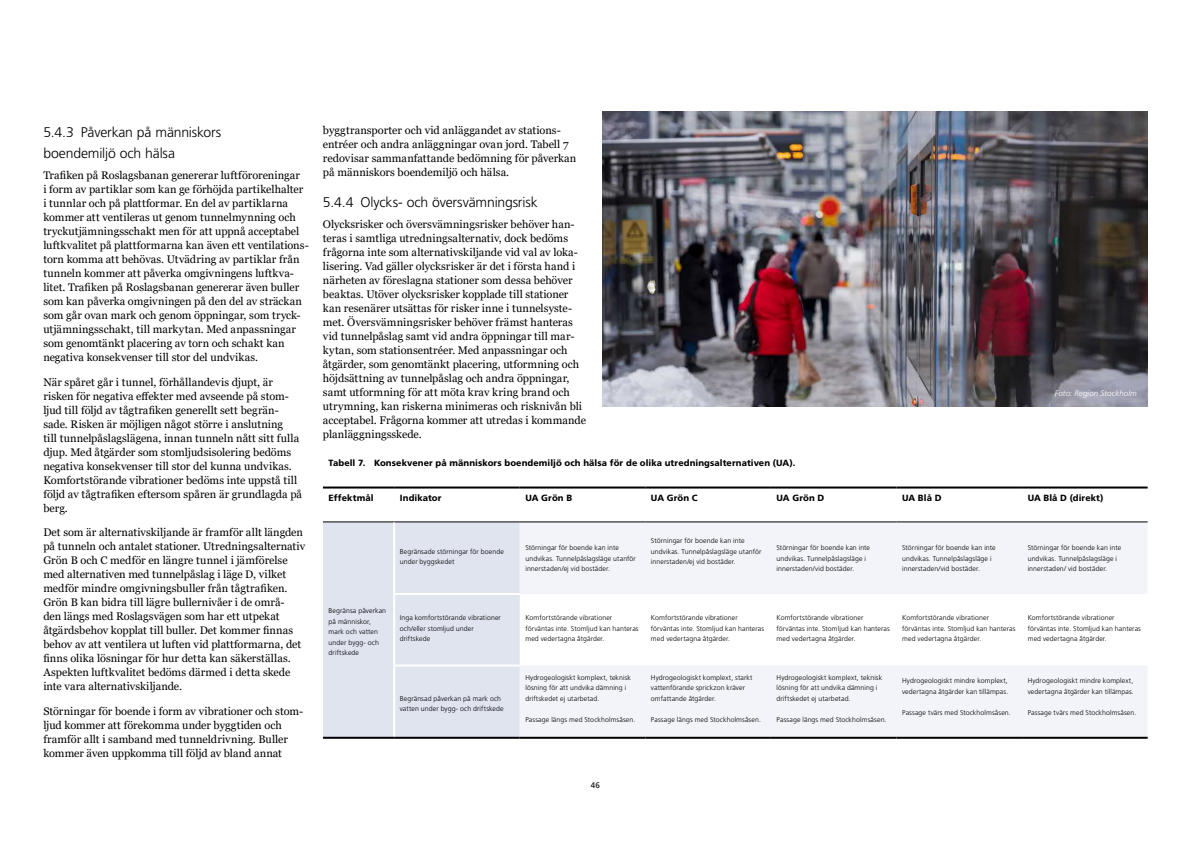
<style>
.page{position:relative;width:1191px;height:842px;background:#fff}
.page>*{position:absolute;margin:0;border:0;box-sizing:border-box;transform-origin:0 0}
.t1{font:14px/21px "Frutiger SLL Light";letter-spacing:-.015em;color:#000}
.t2{font:11px/14px "Georgia";color:#000}
.t3{font:9px "Frutiger SLL Heavy";letter-spacing:.01em;color:#000}
.t4{font:8px "Frutiger SLL Light Italic";letter-spacing:.005em;color:#fff}
.t5{font:8px "Frutiger SLL Regular";color:#000}
.t6{font:7px/10.5px "Frutiger SLL Light";letter-spacing:.01em;color:#000}
</style>
<div class="page">
<div style="left:323px;top:522px;width:197px;height:215px;background:#e0e4ef"></div>
<svg style="left:520px;top:522px;width:627px;height:215px;fill:#f3f4f9"></svg>
<hr style="left:323px;top:486px;width:71px;height:2px;background:#000">
<hr style="left:394px;top:486px;width:126px;height:2px;background:#000">
<hr style="left:520px;top:486px;width:125px;height:2px;background:#000">
<hr style="left:645px;top:486px;width:126px;height:2px;background:#000">
<hr style="left:771px;top:486px;width:125px;height:2px;background:#000">
<hr style="left:896px;top:486px;width:126px;height:2px;background:#000">
<hr style="left:1022px;top:486px;width:125px;height:2px;background:#000">
<hr style="left:323px;top:521px;width:71px;height:1px;background:#000">
<hr style="left:394px;top:521px;width:126px;height:1px;background:#000">
<hr style="left:520px;top:521px;width:125px;height:1px;background:#000">
<hr style="left:645px;top:521px;width:126px;height:1px;background:#000">
<hr style="left:771px;top:521px;width:125px;height:1px;background:#000">
<hr style="left:896px;top:521px;width:126px;height:1px;background:#000">
<hr style="left:1022px;top:521px;width:125px;height:1px;background:#000">
<hr style="left:393px;top:522px;width:2px;height:71px;background:#fff">
<hr style="left:393px;top:593px;width:127px;height:2px;background:#fff">
<hr style="left:393px;top:595px;width:2px;height:70px;background:#fff">
<hr style="left:393px;top:665px;width:127px;height:2px;background:#fff">
<hr style="left:393px;top:667px;width:2px;height:70px;background:#fff">
<hr style="left:394px;top:737px;width:126px;height:2px;background:#000">
<hr style="left:520px;top:737px;width:125px;height:2px;background:#000">
<hr style="left:645px;top:737px;width:126px;height:2px;background:#000">
<hr style="left:771px;top:737px;width:125px;height:2px;background:#000">
<hr style="left:896px;top:737px;width:126px;height:2px;background:#000">
<hr style="left:1022px;top:737px;width:125px;height:2px;background:#000">
<hr style="left:323px;top:737px;width:71px;height:2px;background:#000">
<img style="left:602px;top:112px;width:545px;height:294px">
<p class="t1" style="left:43px;top:122px;width:179px">5.4.3 Påverkan på människors boendemiljö och hälsa</p>
<p class="t2" style="left:43px;top:168px;width:267px">Trafiken på Roslagsbanan genererar luftföroreningar<br>i form av partiklar som kan ge förhöjda partikelhalter i tunnlar och på plattformar. En del av partiklarna kommer att ventileras ut genom tunnelmynning och tryckutjämningsschakt men för att uppnå acceptabel luftkvalitet på plattformarna kan även ett ventilations&shy;torn komma att behövas. Utvädring av partiklar från tunneln kommer att påverka omgivningens luftkva&shy;litet. Trafiken på Roslagsbanan genererar även buller som kan påverka omgivningen på den del av sträckan som går ovan mark och genom öppningar, som tryck&shy;utjämningsschakt, till markytan. Med anpassningar som genomtänkt placering av torn och schakt kan negativa konsekvenser till stor del undvikas.</p>
<p class="t2" style="left:43px;top:375px;width:260px">När spåret går i tunnel, förhållandevis djupt, är risken för negativa effekter med avseende på stom&shy;ljud till följd av tågtrafiken generellt sett begrän&shy;sade. Risken är möjligen något större i anslutning<br>till tunnelpåslagslägena, innan tunneln nått sitt fulla djup. Med åtgärder som stomljudsisolering bedöms negativa konsekvenser till stor del kunna undvikas.<br>Komfortstörande vibrationer bedöms inte uppstå till följd av tågtrafiken eftersom spåren är grundlagda på berg.</p>
<p class="t2" style="left:43px;top:526px;width:263px">Det som är alternativskiljande är framför allt längden på tunneln och antalet stationer. Utredningsalternativ Grön B och C medför en längre tunnel i jämförelse med alternativen med tunnelpåslag i läge D, vilket medför mindre omgivningsbuller från tågtrafiken.<br>Grön B kan bidra till lägre bullernivåer i de områ&shy;den längs med Roslagsvägen som har ett utpekat åtgärdsbehov kopplat till buller. Det kommer finnas behov av att ventilera ut luften vid plattformarna, det finns olika lösningar för hur detta kan säkerställas.<br>Aspekten luftkvalitet bedöms därmed i detta skede inte vara alternativskiljande.</p>
<p class="t2" style="left:43px;top:704px;width:261px">Störningar för boende i form av vibrationer och stom&shy;ljud kommer att förekomma under byggtiden och framför allt i samband med tunneldrivning. Buller kommer även uppkomma till följd av bland annat</p>
<p class="t2" style="left:323px;top:123px;width:255px">byggtransporter och vid anläggandet av stations&shy;entréer och andra anläggningar ovan jord. Tabell 7 redovisar sammanfattande bedömning för påverkan på människors boendemiljö och hälsa.</p>
<p class="t1" style="left:323px;top:192px;width:216px">5.4.4 Olycks- och översvämningsrisk</p>
<p class="t2" style="left:323px;top:217px;width:264px">Olycksrisker och översvämningsrisker behöver han&shy;teras i samtliga utredningsalternativ, dock bedöms frågorna inte som alternativskiljande vid val av loka&shy;lisering. Vad gäller olycksrisker är det i första hand i närheten av föreslagna stationer som dessa behöver beaktas. Utöver olycksrisker kopplade till stationer kan resenärer utsättas för risker inne i tunnelsyste&shy;met. Översvämningsrisker behöver främst hanteras vid tunnelpåslag samt vid andra öppningar till mar&shy;kytan, som stationsentréer. Med anpassningar och åtgärder, som genomtänkt placering, utformning och höjdsättning av tunnelpåslag och andra öppningar, samt utformning för att möta krav kring brand och utrymning, kan riskerna minimeras och risknivån bli acceptabel. Frågorna kommer att utredas i kommande planläggningsskede.</p>
<p class="t4" style="left:1054px;top:389px;width:84px">Foto: Region Stockholm</p>
<p class="t3" style="left:329px;top:457px;width:468px">Tabell 7. Konsekvener på människors boendemiljö och hälsa för de olika utredningsalternativen (UA).</p>
<p class="t3" style="left:329px;top:492px;width:46px">Effektmål</p>
<p class="t3" style="left:400px;top:492px;width:43px">Indikator</p>
<p class="t3" style="left:525px;top:492px;width:48px">UA Grön B</p>
<p class="t3" style="left:651px;top:492px;width:48px">UA Grön C</p>
<p class="t3" style="left:776px;top:492px;width:49px">UA Grön D</p>
<p class="t3" style="left:902px;top:492px;width:41px">UA Blå D</p>
<p class="t3" style="left:1027px;top:492px;width:77px">UA Blå D (direkt)</p>
<p class="t6" style="left:329px;top:605px;width:59px">Begränsa påverkan på människor, mark och vatten under bygg- och driftskede</p>
<p class="t6" style="left:400px;top:546px;width:106px">Begränsade störningar för boende under byggskedet</p>
<p class="t6" style="left:525px;top:542px;width:112px">Störningar för boende kan inte undvikas. Tunnelpåslagsläge utanför innerstaden/ej vid bostäder.</p>
<p class="t6" style="left:651px;top:535px;width:112px">Störningar för boende kan inte undvikas. Tunnelpåslagsläge utanför innerstaden/ej vid bostäder.</p>
<p class="t6" style="left:776px;top:542px;width:95px">Störningar för boende kan inte undvikas. Tunnelpåslagsläge i innerstaden/vid bostäder.</p>
<p class="t6" style="left:902px;top:542px;width:95px">Störningar för boende kan inte undvikas. Tunnelpåslagsläge i innerstaden/vid bostäder.</p>
<p class="t6" style="left:1027px;top:542px;width:95px">Störningar för boende kan inte undvikas. Tunnelpåslagsläge i innerstaden/ vid bostäder.</p>
<p class="t6" style="left:400px;top:612px;width:103px">Inga komfortstörande vibrationer och/eller stomljud under driftskede</p>
<p class="t6" style="left:525px;top:612px;width:115px">Komfortstörande vibrationer förväntas inte. Stomljud kan hanteras med vedertagna åtgärder.</p>
<p class="t6" style="left:651px;top:612px;width:115px">Komfortstörande vibrationer förväntas inte. Stomljud kan hanteras med vedertagna åtgärder.</p>
<p class="t6" style="left:776px;top:612px;width:115px">Komfortstörande vibrationer förväntas inte. Stomljud kan hanteras med vedertagna åtgärder.</p>
<p class="t6" style="left:902px;top:612px;width:115px">Komfortstörande vibrationer förväntas inte. Stomljud kan hanteras med vedertagna åtgärder.</p>
<p class="t6" style="left:1027px;top:612px;width:115px">Komfortstörande vibrationer förväntas inte. Stomljud kan hanteras med vedertagna åtgärder.</p>
<p class="t6" style="left:400px;top:693px;width:105px">Begränsad påverkan på mark och vatten under bygg- och driftskede</p>
<p class="t6" style="left:525px;top:672px;width:107px">Hydrogeologiskt komplext, teknisk lösning för att undvika dämning i driftskedet ej utarbetad.</p>
<p class="t6" style="left:525px;top:714px;width:111px">Passage längs med Stockholmsåsen.</p>
<p class="t6" style="left:651px;top:672px;width:103px">Hydrogeologiskt komplext, starkt vattenförande sprickzon kräver omfattande åtgärder.</p>
<p class="t6" style="left:651px;top:714px;width:111px">Passage längs med Stockholmsåsen.</p>
<p class="t6" style="left:776px;top:672px;width:107px">Hydrogeologiskt komplext, teknisk lösning för att undvika dämning i driftskedet ej utarbetad.</p>
<p class="t6" style="left:776px;top:714px;width:111px">Passage längs med Stockholmsåsen.</p>
<p class="t6" style="left:902px;top:675px;width:108px">Hydrogeologiskt mindre komplext, vedertagna åtgärder kan tillämpas.</p>
<p class="t6" style="left:902px;top:707px;width:110px">Passage tvärs med Stockholmsåsen.</p>
<p class="t6" style="left:1027px;top:675px;width:108px">Hydrogeologiskt mindre komplext, vedertagna åtgärder kan tillämpas.</p>
<p class="t6" style="left:1027px;top:707px;width:110px">Passage tvärs med Stockholmsåsen.</p>
<p class="t5" style="left:591px;top:781px;width:11px">46</p>
</div>
